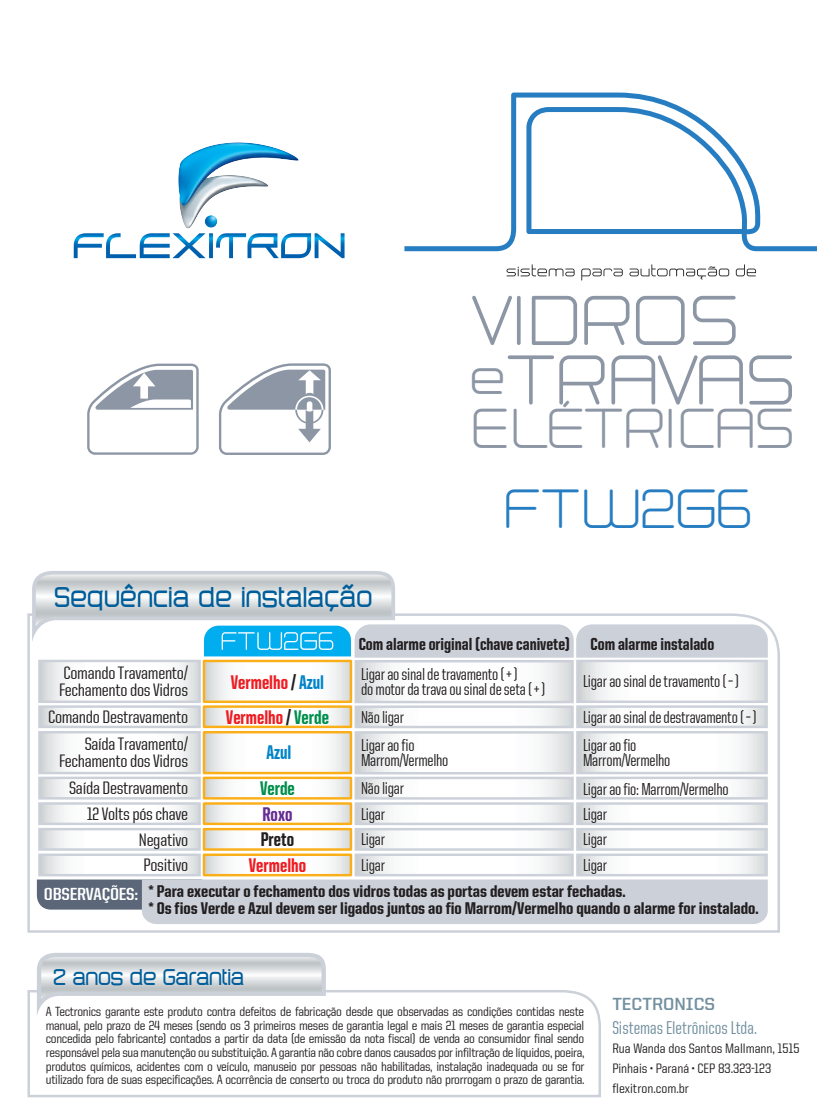
<style>
.page{position:relative;width:817px;height:1118px;background:#fff}
.page>*{position:absolute;margin:0;border:0;box-sizing:border-box;transform-origin:0 0}
.t1{font:61.25px/59.5px "Neogrey";letter-spacing:.02em;color:#8c96a4}
.t2{font:49px "Neogrey";letter-spacing:.02em;color:#8c96a4}
.t3{font:48px "Neogrey";color:#277dc1}
.t4{font:32px "Distilla";letter-spacing:.025em;color:#005e9a}
.t5{font:25.5px "Distilla";letter-spacing:.01em;color:#005e9a}
.t6{font:800 19.75px "United Sans Cond";color:#ee1d23;scale:.94 1}
.t7{font:800 19.75px "United Sans Cond";color:#008f4d;scale:.94 1}
.t8{font:800 19.75px "United Sans Cond";color:#231f20;scale:.94 1}
.t9{font:800 19.75px "United Sans Cond";color:#0084ca;scale:.94 1}
.t10{font:800 19.75px "United Sans Cond";color:#652d91;scale:.94 1}
.t11{font:500 18.5px "United Sans Cond";color:#73909f}
.t12{font:500 18px/25.8px "United Sans Cond";letter-spacing:-.015em;color:#231f20;text-align:right;scale:1.1 1}
.t13{font:700 17.75px "United Sans Reg";color:#73909f}
.t14{font:800 17.5px "United Sans Cond";color:#231f20}
.t15{font:700 17.5px "United Sans Cond";letter-spacing:-.01em;color:#fff;scale:1.23 1}
.t16{font:500 17.25px/15px "United Sans Cond";letter-spacing:-.015em;color:#231f20}
.t17{font:800 17px/17px "United Sans Cond";color:#231f20;scale:1.07 1}
.t18{font:500 13.75px/19.8px "United Sans Semi Cond";color:#231f20}
.t19{font:500 13.25px/13.8px "United Sans Semi Cond";letter-spacing:-.025em;color:#231f20;text-align:justify}
.s1{color:#231f20}
.s2{color:#0084ca}
.s3{color:#008f4d}
</style>
<div class="page">
<svg style="left:506px;top:264px;width:68px;height:12px"></svg>
<svg style="left:581px;top:268px;width:41px;height:12px"></svg>
<svg style="left:629px;top:264px;width:100px;height:15px"></svg>
<svg style="left:735px;top:264px;width:20px;height:12px"></svg>
<svg style="left:404px;top:92px;width:412px;height:159px"></svg>
<img style="left:178px;top:142px;width:120px;height:73px">
<svg style="left:74px;top:215px;width:270px;height:43px"></svg>
<svg style="left:27px;top:990px;width:574px;height:108px"></svg>
<svg style="left:37px;top:953px;width:289px;height:63px"></svg>
<svg style="left:27px;top:613px;width:753px;height:320px"></svg>
<svg style="left:41px;top:662px;width:157px;height:38px"></svg>
<div style="left:38px;top:659px;width:163px;height:44px;border:2px solid #cbd0d9"></div>
<svg style="left:41px;top:708px;width:157px;height:17px"></svg>
<div style="left:38px;top:705px;width:163px;height:23px;border:2px solid #cbd0d9"></div>
<svg style="left:87px;top:363px;width:111px;height:92px"></svg>
<svg style="left:219px;top:363px;width:112px;height:92px"></svg>
<svg style="left:579px;top:708px;width:185px;height:17px"></svg>
<div style="left:576px;top:705px;width:191px;height:23px;border:2px solid #cbd0d9"></div>
<svg style="left:579px;top:662px;width:185px;height:38px"></svg>
<div style="left:576px;top:659px;width:191px;height:44px;border:2px solid #cbd0d9"></div>
<svg style="left:357px;top:708px;width:213px;height:17px"></svg>
<div style="left:354px;top:705px;width:219px;height:23px;border:2px solid #cbd0d9"></div>
<svg style="left:357px;top:663px;width:213px;height:37px"></svg>
<div style="left:354px;top:660px;width:219px;height:43px;border:2px solid #cbd0d9"></div>
<svg style="left:37px;top:879px;width:730px;height:45px"></svg>
<svg style="left:206px;top:708px;width:143px;height:17px"></svg>
<div style="left:203px;top:705px;width:149px;height:23px;border:2px solid #faaf18"></div>
<svg style="left:206px;top:662px;width:143px;height:38px"></svg>
<div style="left:203px;top:659px;width:149px;height:44px;border:2px solid #faaf18"></div>
<svg style="left:41px;top:734px;width:157px;height:37px"></svg>
<div style="left:38px;top:731px;width:163px;height:43px;border:2px solid #cbd0d9"></div>
<svg style="left:41px;top:779px;width:157px;height:17px"></svg>
<div style="left:38px;top:776px;width:163px;height:23px;border:2px solid #cbd0d9"></div>
<svg style="left:579px;top:779px;width:185px;height:17px"></svg>
<div style="left:576px;top:776px;width:191px;height:23px;border:2px solid #cbd0d9"></div>
<svg style="left:579px;top:734px;width:185px;height:37px"></svg>
<div style="left:576px;top:731px;width:191px;height:43px;border:2px solid #cbd0d9"></div>
<svg style="left:357px;top:779px;width:213px;height:17px"></svg>
<div style="left:354px;top:776px;width:219px;height:23px;border:2px solid #cbd0d9"></div>
<svg style="left:357px;top:734px;width:213px;height:37px"></svg>
<div style="left:354px;top:731px;width:219px;height:43px;border:2px solid #cbd0d9"></div>
<svg style="left:206px;top:779px;width:143px;height:17px"></svg>
<div style="left:203px;top:776px;width:149px;height:23px;border:2px solid #faaf18"></div>
<svg style="left:206px;top:734px;width:143px;height:37px"></svg>
<div style="left:203px;top:731px;width:149px;height:43px;border:2px solid #faaf18"></div>
<svg style="left:41px;top:805px;width:157px;height:17px"></svg>
<div style="left:38px;top:802px;width:163px;height:23px;border:2px solid #cbd0d9"></div>
<svg style="left:41px;top:830px;width:157px;height:17px"></svg>
<div style="left:38px;top:827px;width:163px;height:23px;border:2px solid #cbd0d9"></div>
<svg style="left:579px;top:830px;width:185px;height:17px"></svg>
<div style="left:576px;top:827px;width:191px;height:23px;border:2px solid #cbd0d9"></div>
<svg style="left:579px;top:805px;width:185px;height:17px"></svg>
<div style="left:576px;top:802px;width:191px;height:23px;border:2px solid #cbd0d9"></div>
<svg style="left:357px;top:830px;width:213px;height:17px"></svg>
<div style="left:354px;top:827px;width:219px;height:23px;border:2px solid #cbd0d9"></div>
<svg style="left:357px;top:805px;width:213px;height:17px"></svg>
<div style="left:354px;top:802px;width:219px;height:23px;border:2px solid #cbd0d9"></div>
<svg style="left:206px;top:830px;width:143px;height:17px"></svg>
<div style="left:203px;top:827px;width:149px;height:23px;border:2px solid #faaf18"></div>
<svg style="left:206px;top:805px;width:143px;height:17px"></svg>
<div style="left:203px;top:802px;width:149px;height:23px;border:2px solid #faaf18"></div>
<svg style="left:41px;top:856px;width:157px;height:17px"></svg>
<div style="left:38px;top:853px;width:163px;height:23px;border:2px solid #cbd0d9"></div>
<svg style="left:579px;top:856px;width:185px;height:17px"></svg>
<div style="left:576px;top:853px;width:191px;height:23px;border:2px solid #cbd0d9"></div>
<svg style="left:357px;top:856px;width:213px;height:17px"></svg>
<div style="left:354px;top:853px;width:219px;height:23px;border:2px solid #cbd0d9"></div>
<svg style="left:206px;top:856px;width:143px;height:17px"></svg>
<div style="left:203px;top:853px;width:149px;height:23px;border:2px solid #faaf18"></div>
<svg style="left:32px;top:571px;width:736px;height:88px"></svg>
<h1 class="t1" style="left:472px;top:294px;width:326px">VIDROS <sup>e</sup>TRAVAS</h1>
<h2 class="t2" style="left:473px;top:402px;width:324px">ELÉTRICAS</h2>
<h3 class="t4" style="left:54px;top:579px;width:319px">Sequência de instalação</h3>
<h3 class="t3" style="left:506px;top:483px;width:250px">FTW2G6</h3>
<h3 class="t14" style="left:358px;top:637px;width:357px">Com alarme original (chave canivete) Com alarme instalado</h3>
<h3 class="t12" style="left:59px;top:665px;width:119px;line-height:17.2px;text-align:left">Comando Travamento/<br>Fechamento dos Vidros</h3>
<h3 class="t12" style="left:48px;top:705px;width:129px">Comando Destravamento</h3>
<h3 class="t6" style="left:231px;top:675px;width:101px">Vermelho <span class="s1">/</span> <span class="s2">Azul</span></h3>
<h3 class="t6" style="left:226px;top:710px;width:111px">Vermelho <span class="s1">/</span> <span class="s3">Verde</span></h3>
<h3 class="t16" style="left:361px;top:667px;width:186px">Ligar ao sinal de travamento ( + )<br>do motor da trava ou sinal de seta ( + )</h3>
<h3 class="t16" style="left:361px;top:711px;width:45px">Não ligar</h3>
<h3 class="t16" style="left:582px;top:665px;width:175px;line-height:35.5px">Ligar ao sinal de travamento ( – )<br>Ligar ao sinal de destravamento ( – )</h3>
<h3 class="t12" style="left:59px;top:736px;width:119px;line-height:17.2px">Saída Travamento/<br>Fechamento dos Vidros</h3>
<h3 class="t12" style="left:69px;top:776px;width:109px">Saída Destravamento<br>12 Volts pós chave<br>Negativo<br>Positivo</h3>
<h3 class="t9" style="left:266px;top:745px;width:28px">Azul</h3>
<h3 class="t7" style="left:260px;top:781px;width:39px">Verde</h3>
<h3 class="t10" style="left:262px;top:807px;width:33px">Roxo</h3>
<h3 class="t8" style="left:261px;top:832px;width:37px">Preto</h3>
<h3 class="t6" style="left:249px;top:858px;width:62px">Vermelho</h3>
<h3 class="t16" style="left:361px;top:739px;width:89px">Ligar ao fio<br>Marrom/Vermelho</h3>
<h3 class="t16" style="left:582px;top:739px;width:89px">Ligar ao fio<br>Marrom/Vermelho</h3>
<h3 class="t16" style="left:582px;top:783px;width:147px">Ligar ao fio: Marrom/Vermelho</h3>
<h3 class="t16" style="left:361px;top:782px;width:45px">Não ligar</h3>
<h3 class="t16" style="left:361px;top:807px;width:26px">Ligar</h3>
<h3 class="t16" style="left:582px;top:807px;width:26px">Ligar</h3>
<h3 class="t16" style="left:361px;top:833px;width:26px">Ligar</h3>
<h3 class="t16" style="left:582px;top:833px;width:26px">Ligar</h3>
<h3 class="t16" style="left:361px;top:859px;width:26px">Ligar</h3>
<h3 class="t16" style="left:582px;top:859px;width:26px">Ligar</h3>
<h3 class="t15" style="left:44px;top:887px;width:78px">OBSERVAÇÕES:</h3>
<p class="t17" style="left:148px;top:884px;width:571px">* Para executar o fechamento dos vidros todas as portas devem estar fechadas.<br>* Os fios Verde e Azul devem ser ligados juntos ao fio Marrom/Vermelho quando o alarme for instalado.</p>
<h3 class="t5" style="left:53px;top:962px;width:192px">2 anos de Garantia</h3>
<p class="t19" style="left:46px;top:1005px;width:540px">A Tectronics garante este produto contra defeitos de fabricação desde que observadas as condições contidas neste manual, pelo prazo de 24 meses (sendo os 3 primeiros meses de garantia legal e mais 21 meses de garantia especial concedida pelo fabricante) contados a partir da data (de emissão da nota fiscal) de venda ao consumidor final sendo responsável pela sua manutenção ou substituição. A garantia não cobre danos causados por infiltração de líquidos, poeira, produtos químicos, acidentes com o veículo, manuseio por pessoas não habilitadas, instalação inadequada ou se for utilizado fora de suas especificações. A ocorrência de conserto ou troca do produto não prorrogam o prazo de garantia.</p>
<h3 class="t13" style="left:612px;top:996px;width:104px">TECTRONICS</h3>
<h3 class="t11" style="left:612px;top:1020px;width:146px">Sistemas Eletrônicos Ltda.</h3>
<p class="t18" style="left:612px;top:1039px;width:189px">Rua Wanda dos Santos Mallmann, 1515<br>Pinhais • Paraná • CEP 83.323-123 flexitron.com.br</p>
</div>
